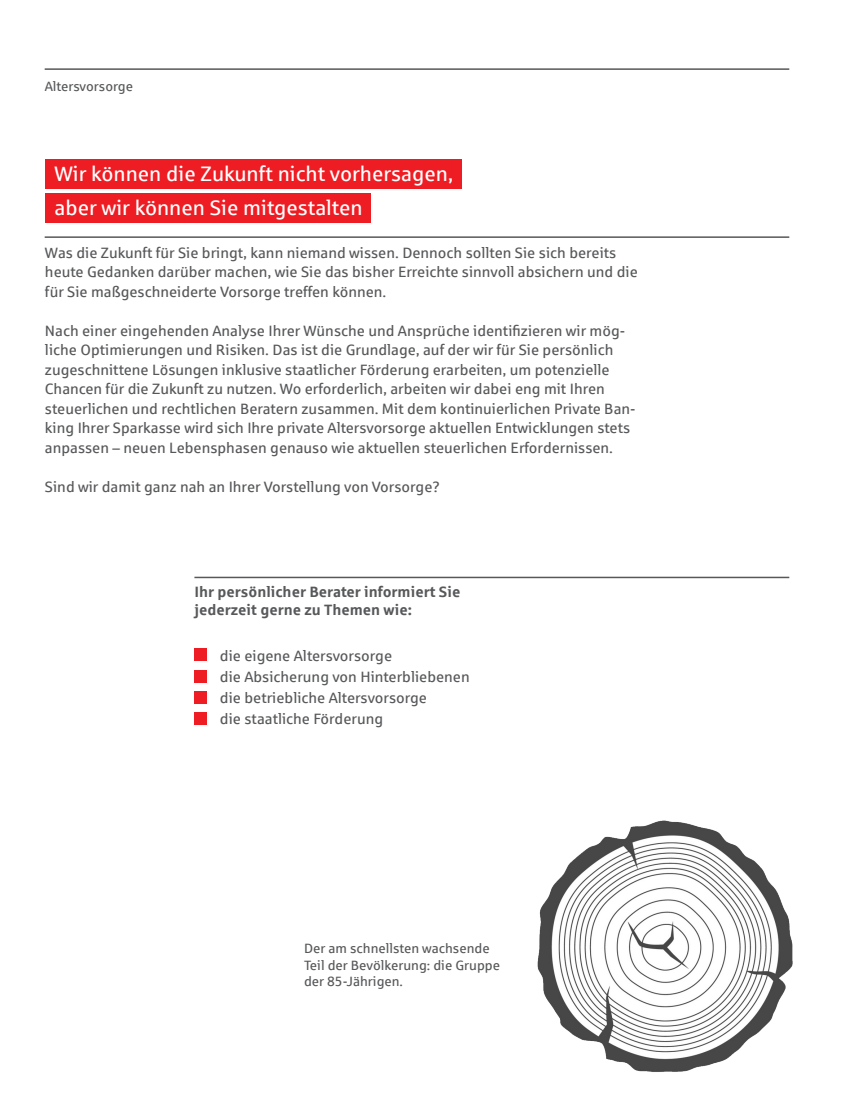
<style>
.page{position:relative;width:851px;height:1106px;background:#fff}
.page>*{position:absolute;margin:0;border:0;box-sizing:border-box;transform-origin:0 0}
.t1{font:21px "Sparkasse Rg";color:#fff}
.t2{font:15px/19.5px "Sparkasse Rg";color:#57585a}
.t3{font:700 15px "Sparkasse Rg";color:#57585a}
.t4{font:13.5px "Sparkasse Rg";color:#57585a}
</style>
<div class="page">
<hr style="left:45px;top:68px;width:744px;height:2px;background:#57585a">
<div style="left:45px;top:159px;width:416px;height:30px;background:#ee1d23"></div>
<div style="left:45px;top:193px;width:325px;height:30px;background:#ee1d23"></div>
<hr style="left:45px;top:236px;width:744px;height:2px;background:#57585a">
<hr style="left:194px;top:576px;width:595px;height:2px;background:#57585a">
<div style="left:195px;top:648px;width:12px;height:13px;background:#ee1d23"></div>
<div style="left:195px;top:670px;width:12px;height:12px;background:#ee1d23"></div>
<div style="left:195px;top:691px;width:12px;height:12px;background:#ee1d23"></div>
<div style="left:195px;top:712px;width:12px;height:12px;background:#ee1d23"></div>
<img style="left:537px;top:820px;width:256px;height:252px">
<p class="t4" style="left:45px;top:78px;width:90px">Altersvorsorge</p>
<p class="t1" style="left:55px;top:161px;width:400px">Wir können die Zukunft nicht vorhersagen,</p>
<p class="t1" style="left:55px;top:195px;width:309px">aber wir können Sie mitgestalten</p>
<p class="t2" style="left:45px;top:242px;width:594px">Was die Zukunft für Sie bringt, kann niemand wissen. Dennoch sollten Sie sich bereits heute Gedanken darüber machen, wie Sie das bisher Erreichte sinnvoll absichern und die für Sie maßgeschneiderte Vorsorge treffen können.</p>
<p class="t2" style="left:45px;top:320px;width:592px">Nach einer eingehenden Analyse Ihrer Wünsche und Ansprüche identifizieren wir mög&shy;liche Optimierungen und Risiken. Das ist die Grundlage, auf der wir für Sie persönlich zugeschnittene Lösungen inklusive staatlicher Förderung erarbeiten, um potenzielle Chancen für die Zukunft zu nutzen. Wo erforderlich, arbeiten wir dabei eng mit Ihren steuerlichen und rechtlichen Beratern zusammen. Mit dem kontinuierlichen Private Ban&shy;king Ihrer Sparkasse wird sich Ihre private Altersvorsorge aktuellen Entwicklungen stets anpassen – neuen Lebensphasen genauso wie aktuellen steuerlichen Erfordernissen.</p>
<p class="t2" style="left:45px;top:476px;width:396px">Sind wir damit ganz nah an Ihrer Vorstellung von Vorsorge?</p>
<p class="t3" style="left:194px;top:582px;width:267px">Ihr persönlicher Berater informiert Sie</p>
<p class="t3" style="left:194px;top:600px;width:219px">jederzeit gerne zu Themen wie:</p>
<p class="t2" style="left:220px;top:645px;width:174px">die eigene Altersvorsorge</p>
<p class="t2" style="left:220px;top:666px;width:251px">die Absicherung von Hinterbliebenen</p>
<p class="t2" style="left:220px;top:687px;width:208px">die betriebliche Altersvorsorge</p>
<p class="t2" style="left:220px;top:708px;width:165px">die staatliche Förderung</p>
<p class="t4" style="left:304px;top:940px;width:187px">Der am schnellsten wachsende</p>
<p class="t4" style="left:304px;top:956px;width:198px">Teil der Bevölkerung: die Gruppe</p>
<p class="t4" style="left:304px;top:972px;width:100px">der 85-Jährigen.</p>
</div>
